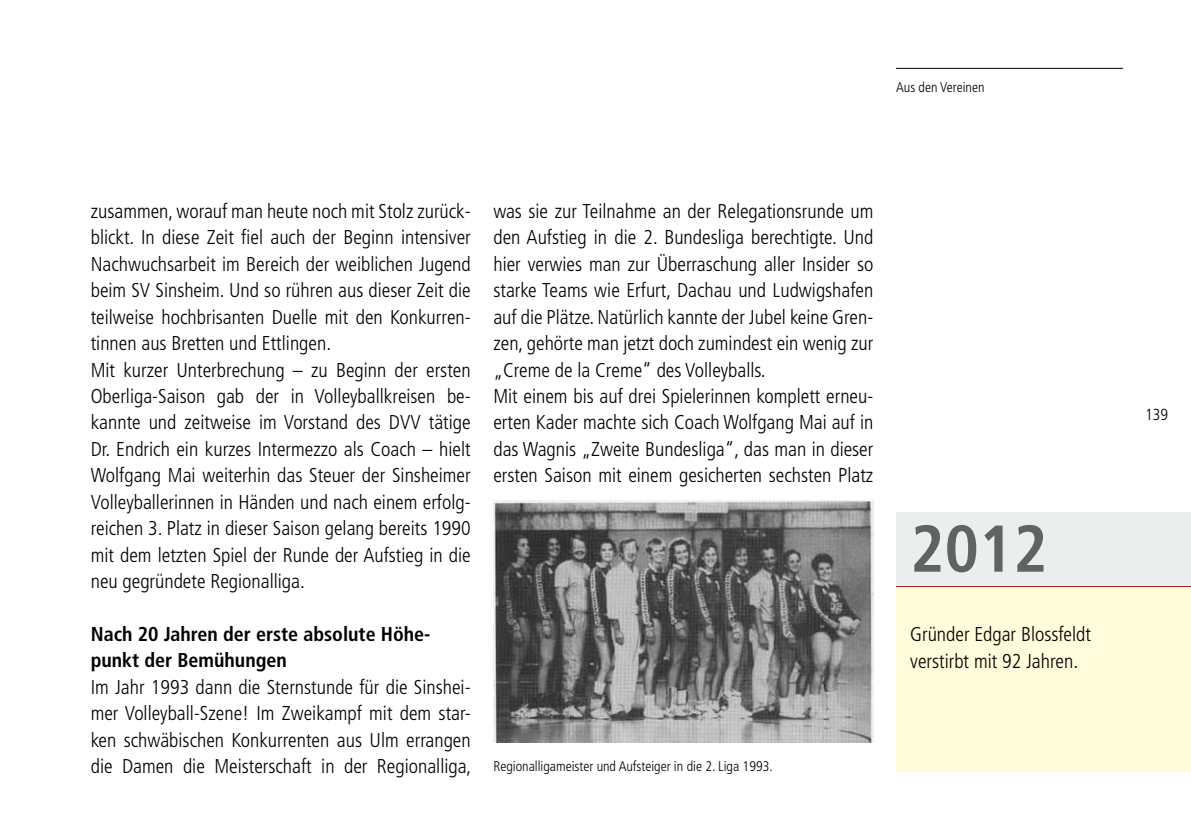
<style>
.page{position:relative;width:1191px;height:840px;background:#fff}
.page>*{position:absolute;margin:0;border:0;box-sizing:border-box;transform-origin:0 0}
.t1{font:700 condensed 66px "Frutiger";color:#616264}
.t2{font:300 condensed 20px/26.4px "Frutiger";color:#000}
.t3{font:700 condensed 20px/26.4px "Frutiger";color:#000}
.t4{font:300 condensed 16px "Frutiger";color:#000}
.t5{font:300 condensed 14px "Frutiger";color:#000}
</style>
<div class="page">
<hr style="left:896px;top:68px;width:227px;height:1px;background:#000">
<div style="left:896px;top:585px;width:295px;height:186px;background:#fffbdb"></div>
<div style="left:896px;top:512px;width:295px;height:73px;background:#eceded"></div>
<hr style="left:896px;top:585px;width:295px;height:1px;background:#e2001a">
<img style="left:493px;top:500px;width:380px;height:242px">
<p class="t5" style="left:896px;top:79px;width:90px">Aus den Vereinen</p>
<p class="t2" style="left:91px;top:198px;width:381px">zusammen, worauf man heute noch mit Stolz zurück&shy;blickt. In diese Zeit fiel auch der Beginn intensiver Nachwuchsarbeit im Bereich der weiblichen Jugend beim SV Sinsheim. Und so rühren aus dieser Zeit die teilweise hochbrisanten Duelle mit den Konkurren&shy;tinnen aus Bretten und Ettlingen.<br>Mit kurzer Unterbrechung – zu Beginn der ersten Oberliga-Saison gab der in Volleyballkreisen be&shy;kannte und zeitweise im Vorstand des DVV tätige Dr. Endrich ein kurzes Intermezzo als Coach – hielt Wolfgang Mai weiterhin das Steuer der Sinsheimer Volleyballerinnen in Händen und nach einem erfolg&shy;reichen 3. Platz in dieser Saison gelang bereits 1990 mit dem letzten Spiel der Runde der Aufstieg in die neu gegründete Regionalliga.</p>
<p class="t3" style="left:91px;top:620px;width:341px">Nach 20 Jahren der erste absolute Höhe&shy;punkt der Bemühungen</p>
<p class="t2" style="left:91px;top:673px;width:382px;text-align:justify">Im Jahr 1993 dann die Sternstunde für die Sinshei&shy;mer Volleyball-Szene! Im Zweikampf mit dem star&shy;ken schwäbischen Konkurrenten aus Ulm errangen die Damen die Meisterschaft in der Regionalliga,</p>
<p class="t2" style="left:493px;top:198px;width:381px">was sie zur Teilnahme an der Relegationsrunde um den Aufstieg in die 2. Bundesliga berechtigte. Und hier verwies man zur Überraschung aller Insider so starke Teams wie Erfurt, Dachau und Ludwigshafen auf die Plätze. Natürlich kannte der Jubel keine Gren&shy;zen, gehörte man jetzt doch zumindest ein wenig zur „Creme de la Creme“ des Volleyballs.<br>Mit einem bis auf drei Spielerinnen komplett erneu&shy;erten Kader machte sich Coach Wolfgang Mai auf in das Wagnis „Zweite Bundesliga“, das man in dieser ersten Saison mit einem gesicherten sechsten Platz</p>
<p class="t5" style="left:493px;top:757px;width:281px">Regionalligameister und Aufsteiger in die 2. Liga 1993.</p>
<h1 class="t1" style="left:910px;top:509px;width:139px">2012</h1>
<p class="t2" style="left:910px;top:621px;width:182px">Gründer Edgar Blossfeldt verstirbt mit 92 Jahren.</p>
<p class="t4" style="left:1145px;top:405px;width:25px">139</p>
</div>
